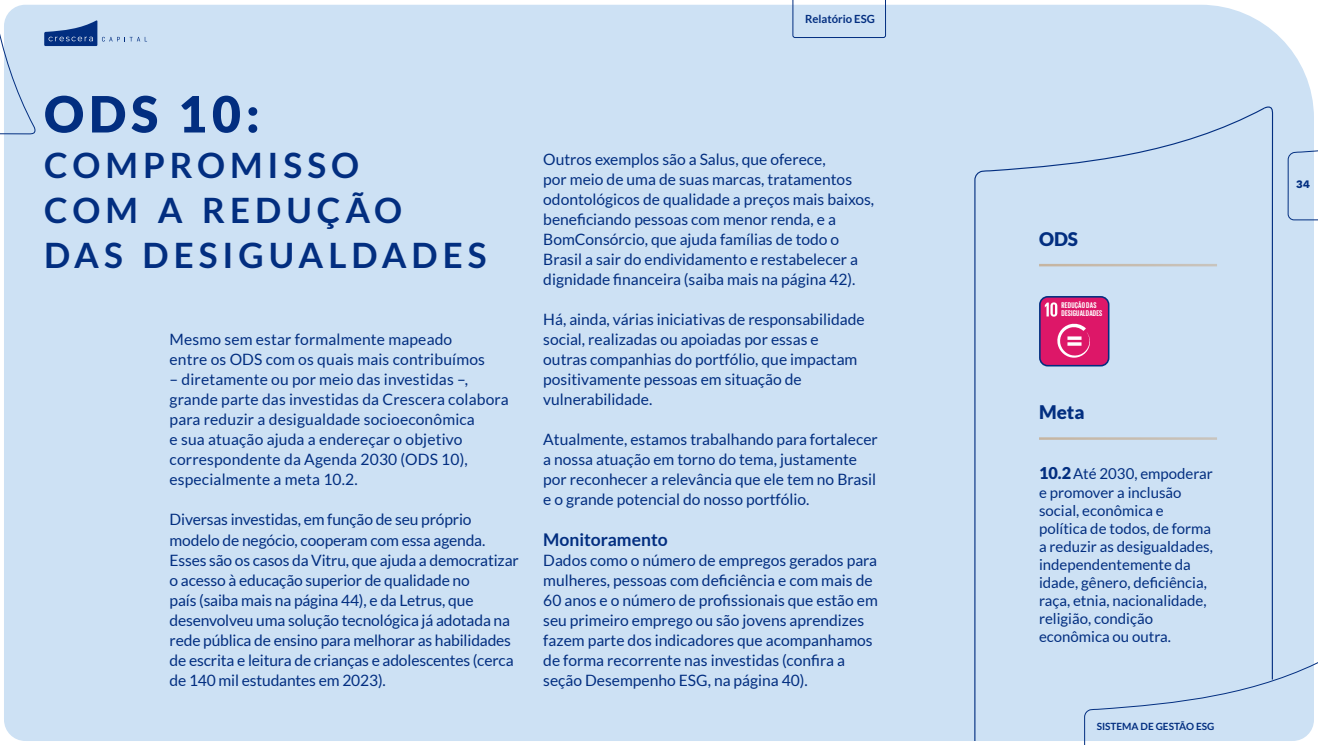
<style>
.page{position:relative;width:1318px;height:745px;background:#fff}
.page>*{position:absolute;margin:0;border:0;box-sizing:border-box;transform-origin:0 0}
.t1{font:900 50px "Lato";color:#022e80}
.t2{font:700 35px/45px "Lato";letter-spacing:.145em;color:#022e80}
.t3{font:900 18.75px "Lato";color:#022e80}
.t4{font:700 17.5px "Lato";color:#022e80}
.t5{font:15.62px/20px "Lato";color:#022e80}
.t6{font:15px/18px "Lato";color:#022e80}
.t7{font:700 11.25px "Lato";color:#022e80}
.t8{font:11.25px "Work Sans";color:#022e80}
.t9{font:700 10px "Lato";color:#022e80}
.t10{font:700 8.38px/8.1px "Giorgio Sans";letter-spacing:.025em;color:#fff}
.s1{font-weight:900;font-size:16.25px}
</style>
<div class="page">
<div style="left:4px;top:5px;width:1283px;height:735px;background:#cde1f4"></div>
<svg style="left:1265px;top:106px;width:8px;height:264px;background:#afc7e3"></svg>
<div style="left:973px;top:106px;width:292px;height:634px;background:#cde1f4"></div>
<svg style="left:1040px;top:297px;width:68px;height:68px;background:#e02e77"></svg>
<div style="left:1039px;top:296px;width:70px;height:70px;border:2px solid #022e80;border-radius:8px"></div>
<hr style="left:1039px;top:264px;width:178px;height:2px;background:#c2986a">
<svg style="left:0;top:4px;width:36px;height:131px;background:#cddff2"></svg>
<hr style="left:1039px;top:437px;width:178px;height:2px;background:#c2986a">
<svg style="left:44px;top:20px;width:103px;height:26px;background:#86a2cb"></svg>
<svg style="left:1287px;top:45px;width:31px;height:325px"></svg>
<div style="left:1083px;top:370px;width:235px;height:374px;background:#cde1f4"></div>
<svg style="left:792px;top:0;width:94px;height:38px;background:#c9dcef"></svg>
<p class="t7" style="left:805px;top:13px;width:71px">Relatório ESG</p>
<h1 class="t1" style="left:44px;top:85px;width:217px">ODS 10:</h1>
<h2 class="t2" style="left:44px;top:142px;width:444px">COMPROMI SSO<br>COM A REDUÇÃO<br>DAS DESIG UALDADES</h2>
<p class="t5" style="left:170px;top:329px;width:317px">Mesmo sem estar formalmente mapeado entre os ODS com os quais mais contribuímos</p>
<p class="t5" style="left:170px;top:369px;width:341px">– diretamente ou por meio das investidas –, grande parte das investidas da Crescera colabora para reduzir a desigualdade socioeconômica<br>e sua atuação ajuda a endereçar o objetivo correspondente da Agenda 2030 (ODS 10), especialmente a meta 10.2.</p>
<p class="t5" style="left:170px;top:509px;width:351px">Diversas investidas, em função de seu próprio modelo de negócio, cooperam com essa agenda.<br>Esses são os casos da Vitru, que ajuda a democratizar o acesso à educação superior de qualidade no<br>país (saiba mais na página 44), e da Letrus, que desenvolveu uma solução tecnológica já adotada na rede pública de ensino para melhorar as habilidades de escrita e leitura de crianças e adolescentes (cerca de 140 mil estudantes em 2023).</p>
<p class="t5" style="left:543px;top:149px;width:332px">Outros exemplos são a Salus, que oferece,<br>por meio de uma de suas marcas, tratamentos odontológicos de qualidade a preços mais baixos, beneficiando pessoas com menor renda, e a BomConsórcio, que ajuda famílias de todo o Brasil a sair do endividamento e restabelecer a dignidade financeira (saiba mais na página 42).</p>
<p class="t5" style="left:543px;top:309px;width:323px">Há, ainda, várias iniciativas de responsabilidade social, realizadas ou apoiadas por essas e outras companhias do portfólio, que impactam positivamente pessoas em situação de vulnerabilidade.</p>
<p class="t5" style="left:543px;top:429px;width:336px">Atualmente, estamos trabalhando para fortalecer a nossa atuação em torno do tema, justamente por reconhecer a relevância que ele tem no Brasil e o grande potencial do nosso portfólio.</p>
<p class="t4" style="left:543px;top:529px;width:126px">Monitoramento</p>
<p class="t5" style="left:543px;top:549px;width:336px">Dados como o número de empregos gerados para mulheres, pessoas com deficiência e com mais de 60 anos e o número de profissionais que estão em seu primeiro emprego ou são jovens aprendizes fazem parte dos indicadores que acompanhamos de forma recorrente nas investidas (confira a seção Desempenho ESG, na página 40).</p>
<p class="t3" style="left:1039px;top:228px;width:41px">ODS</p>
<p class="t10" style="left:1061px;top:301px;width:42px">REDUÇÃO DAS<br>DESIGUALDADES</p>
<p class="t3" style="left:1039px;top:401px;width:47px">Meta</p>
<p class="t6" style="left:1039px;top:463px;width:175px;line-height:19.5px"><span class="s1">10.2</span>Até 2030, empoderar e promover a inclusão</p>
<p class="t6" style="left:1039px;top:501px;width:175px">social, econômica e política de todos, de forma a reduzir as desigualdades, independentemente da idade, gênero, deficiência, raça, etnia, nacionalidade, religião, condição econômica ou outra.</p>
<p class="t9" style="left:1096px;top:720px;width:28px">Sistema</p>
<p class="t9" style="left:1140px;top:720px;width:75px">de gestão ESG</p>
<p class="t8" style="left:1296px;top:176px;width:15px">34</p>
</div>
